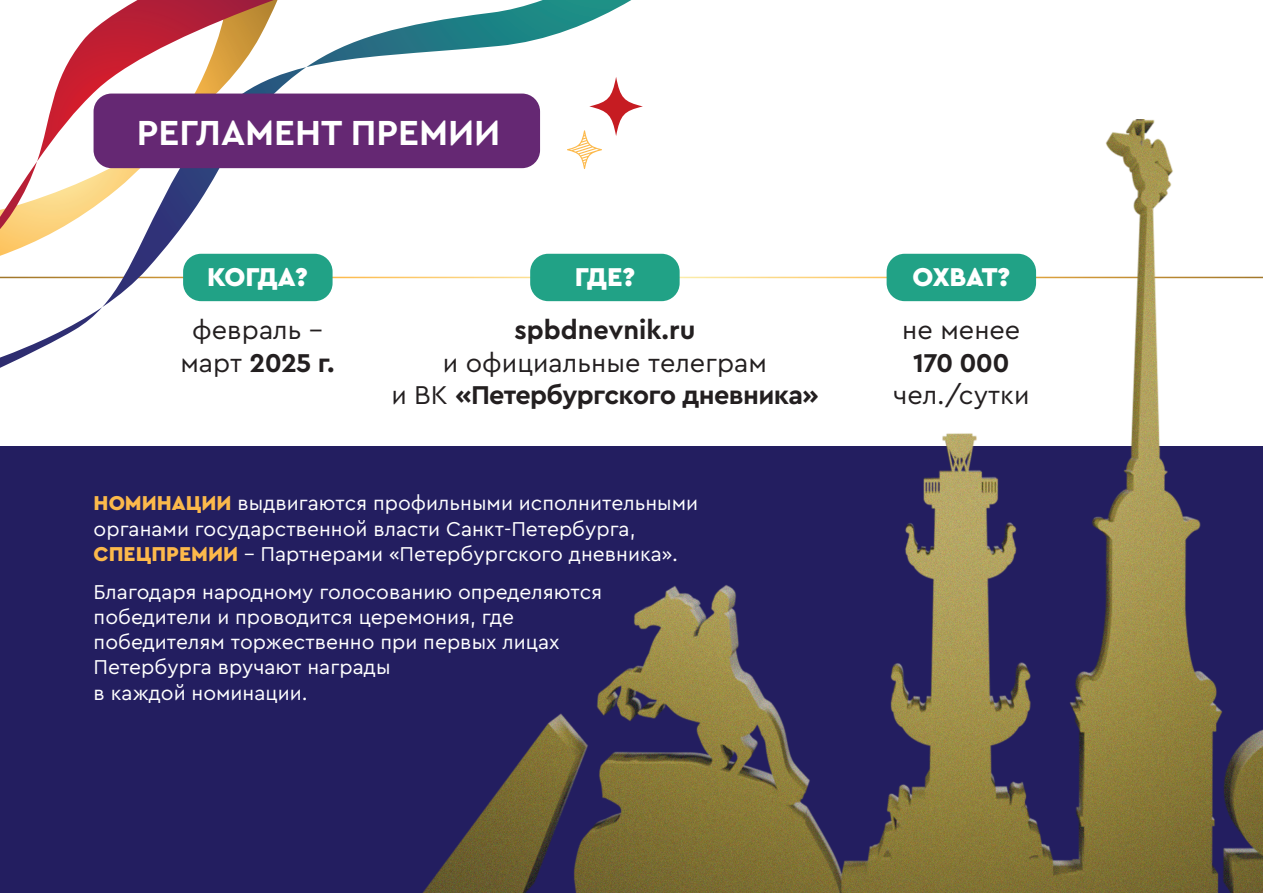
<style>
.page{position:relative;width:1263px;height:893px;background:#fff}
.page>*{position:absolute;margin:0;border:0;box-sizing:border-box;transform-origin:0 0}
.t1{font:700 36.45px "Cera Pro";color:#fff}
.t2{font:700 27px/32.4px "Cera Pro";letter-spacing:-.025em;color:#231f20;text-align:center}
.t3{font:27px/32.4px "Cera Pro";color:#231f20;text-align:center}
.t4{font:900 27px "Cera Pro";letter-spacing:-.02em;color:#fff}
.t5{font:21px/25.2px "Cera Pro";color:#fff}
.s1{font-weight:700}
.s2{font-weight:400}
.s3{font-weight:900;color:#fcb94b}
</style>
<div class="page">
<div style="left:0;top:446px;width:1263px;height:447px;background:#231e60"></div>
<svg style="left:0;top:0;width:631px;height:368px"></svg>
<svg style="left:0;top:0;width:277px;height:256px"></svg>
<svg style="left:0;top:0;width:274px;height:229px"></svg>
<div style="left:94px;top:94px;width:446px;height:74px;background:#652873;border-radius:18px"></div>
<img style="left:419px;top:119px;width:844px;height:774px">
<svg style="left:589px;top:77px;width:54px;height:59px"></svg>
<svg style="left:567px;top:130px;width:35px;height:39px"></svg>
<p class="t1" style="left:137px;top:108px;width:365px">РЕГЛАМЕНТ ПРЕМИИ</p>
<p class="t4" style="left:207px;top:259px;width:102px">КОГДА?</p>
<p class="t3" style="left:180px;top:313px;width:156px">февраль – март <span class="s1">2025 г.</span></p>
<p class="t4" style="left:575px;top:259px;width:62px">ГДЕ?</p>
<p class="t2" style="left:391px;top:313px;width:429px">spbdnevnik.ru<br><span class="s2">и официальные телеграм<br>и ВК</span> «Петербургского дневника»</p>
<p class="t5" style="left:94px;top:490px;width:606px"><span class="s3">НОМИНАЦИИ</span> выдвигаются профильными исполнительными органами государственной власти Санкт-Петербурга,<br><span class="s3">СПЕЦПРЕМИИ</span> – Партнерами «Петербургского дневника».</p>
<p class="t5" style="left:94px;top:578px;width:510px">Благодаря народному голосованию определяются победители и проводится церемония, где победителям торжественно при первых лицах Петербурга вручают награды<br>в каждой номинации.</p>
<p class="t4" style="left:912px;top:259px;width:99px">ОХВАТ?</p>
<p class="t3" style="left:893px;top:313px;width:138px">не менее<br><span class="s1">170 000 </span>чел./сутки</p>
</div>
